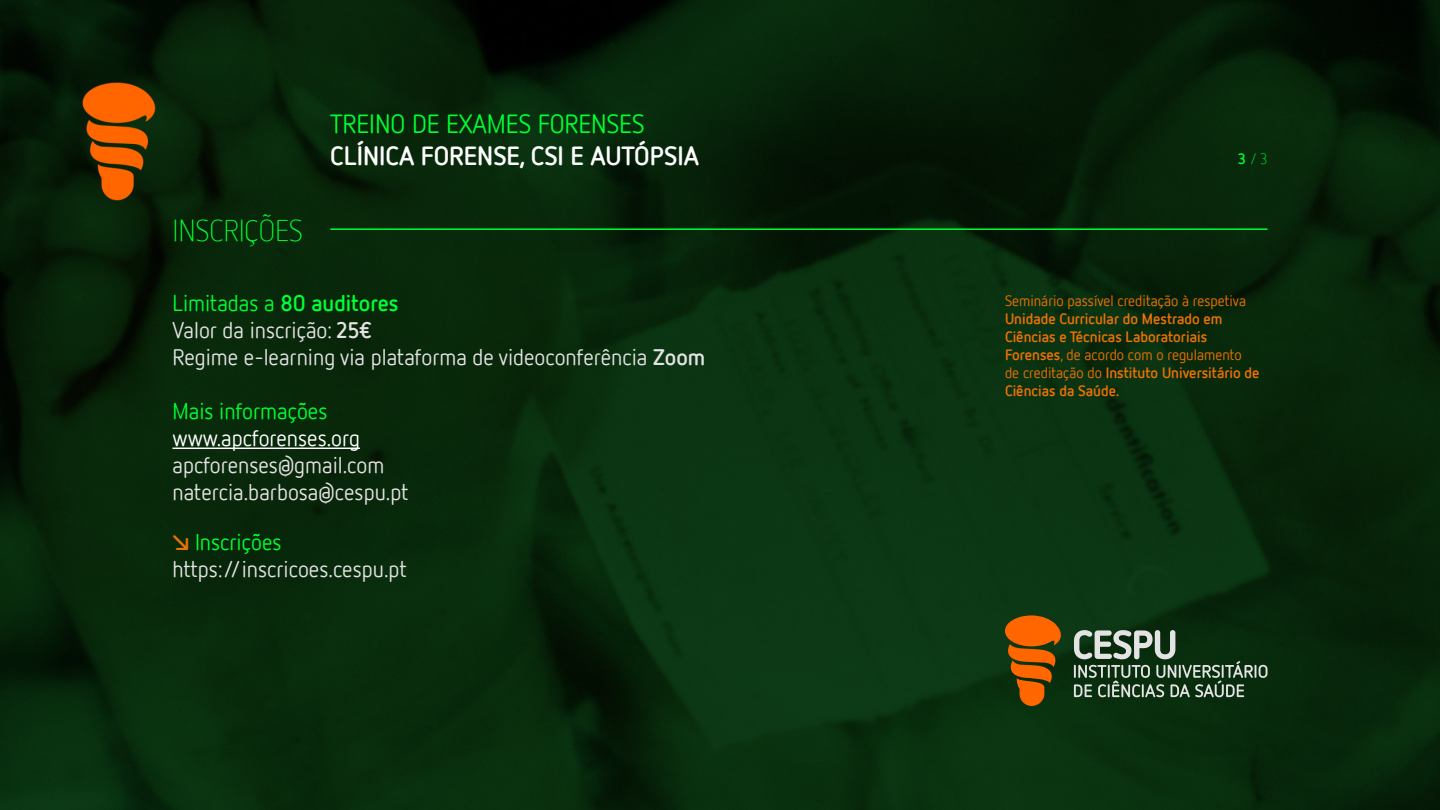
<style>
.page{position:relative;width:1440px;height:810px;background:#fff}
.page>*{position:absolute;margin:0;border:0;box-sizing:border-box;transform-origin:0 0}
.t1{font:300 30px "cespu";color:#0f3}
.t2{font:700 26.25px "cespu";color:#fff}
.t3{font:26.25px "cespu";color:#0f3}
.t4{font:22.5px/27px "cespu";color:#e3e3e3}
.t5{font:22.5px "cespu";color:#fff}
.t6{font:22.5px "cespu";color:#0f3}
.t7{font:700 15px/18px "cespu";color:#ee7203}
.t8{font:15px "cespu";color:#ee7203}
.t9{font:300 15px "cespu";color:#0f3}
.s1{color:#0f3}
.s2{font-weight:700;color:#0f3}
.s3{font-weight:700}
.s4{font-weight:700;color:#ee7203}
.s5{font-weight:400}
</style>
<div class="page">
<img style="left:0;top:0;width:1440px;height:810px">
<hr style="left:172px;top:448px;width:188px;height:1px;background:#fff">
<svg style="left:1000px;top:615px;width:268px;height:91px;background:#444d29"></svg>
<hr style="left:330px;top:228px;width:938px;height:2px;background:#0f3">
<h1 class="t1" style="left:172px;top:206px;width:132px">INSCRIÇÕES</h1>
<p class="t3" style="left:330px;top:109px;width:316px">TREINO DE EXAMES FORENSES</p>
<p class="t2" style="left:330px;top:134px;width:370px">CLÍNICA FORENSE, CSI E AUTÓPSIA</p>
<p class="t4" style="left:172px;top:290px;width:534px"><span class="s1">Limitadas a</span> <span class="s2">80 auditores<br></span>Valor da inscrição: <span class="s3">25€<br></span>Regime e-learning via plataforma de videoconferência <span class="s3">Zoom</span></p>
<p class="t6" style="left:172px;top:399px;width:156px">Mais informações</p>
<p class="t5" style="left:172px;top:426px;width:189px">www.apcforenses.org</p>
<p class="t4" style="left:172px;top:452px;width:238px">apcforenses@gmail.com natercia.barbosa@cespu.pt</p>
<p class="t4" style="left:172px;top:529px;width:236px;text-indent:-7px"><span class="s4">↘</span><span class="s1">Inscrições </span>https://inscricoes.cespu.pt</p>
<p class="t9" style="left:1238px;top:147px;width:31px"><span class="s3">3</span> / 3</p>
<p class="t8" style="left:1005px;top:292px;width:243px">Seminário passível creditação à respetiva</p>
<p class="t7" style="left:1005px;top:309px;width:256px">Unidade Curricular do Mestrado em Ciências e Técnicas Laboratoriais Forenses<span class="s5">, de acordo com o regulamento de creditação do</span> Instituto Universitário de Ciências da Saúde.</p>
</div>
